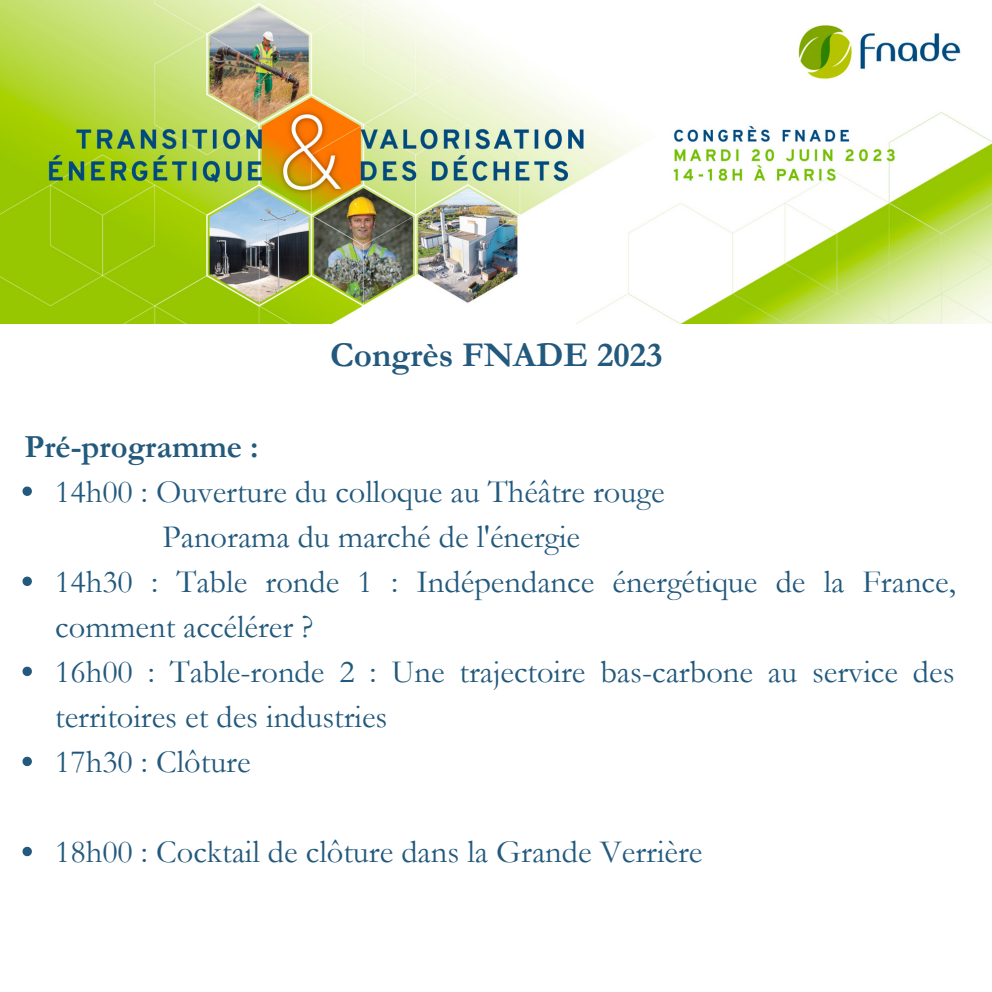
<style>
.page{position:relative;width:992px;height:992px;background:#fff}
.page>*{position:absolute;margin:0;border:0;box-sizing:border-box;transform-origin:0 0}
.t1{font:700 35px "Garamond";color:#22597c}
.t2{font:32.5px/45px "Garamond";color:#22597c}
.t3{font:700 32.5px "Garamond";color:#22597c}
</style>
<div class="page">
<img style="left:0;top:0;width:992px;height:323px">
<svg style="left:23px;top:486px;width:9px;height:10px"></svg>
<svg style="left:23px;top:577px;width:9px;height:9px"></svg>
<svg style="left:23px;top:667px;width:9px;height:9px"></svg>
<svg style="left:23px;top:757px;width:9px;height:9px"></svg>
<svg style="left:23px;top:847px;width:9px;height:9px"></svg>
<p class="t3" style="left:24px;top:428px;width:236px">Pré-programme :</p>
<p class="t1" style="left:330px;top:336px;width:334px">Congrès FNADE 2023</p>
<p class="t2" style="left:55px;top:469px;width:611px">14h00 : Ouverture du colloque au Théâtre rouge</p>
<p class="t2" style="left:163px;top:514px;width:419px">Panorama du marché de l'énergie</p>
<p class="t2" style="left:55px;top:559px;width:902px">14h30 : Table ronde 1 : Indépendance énergétique de la France, comment accélérer ?<br>16h00 : Table-ronde 2 : Une trajectoire bas-carbone au service des territoires et des industries<br>17h30 : Clôture</p>
<p class="t2" style="left:55px;top:829px;width:649px">18h00 : Cocktail de clôture dans la Grande Verrière</p>
</div>
